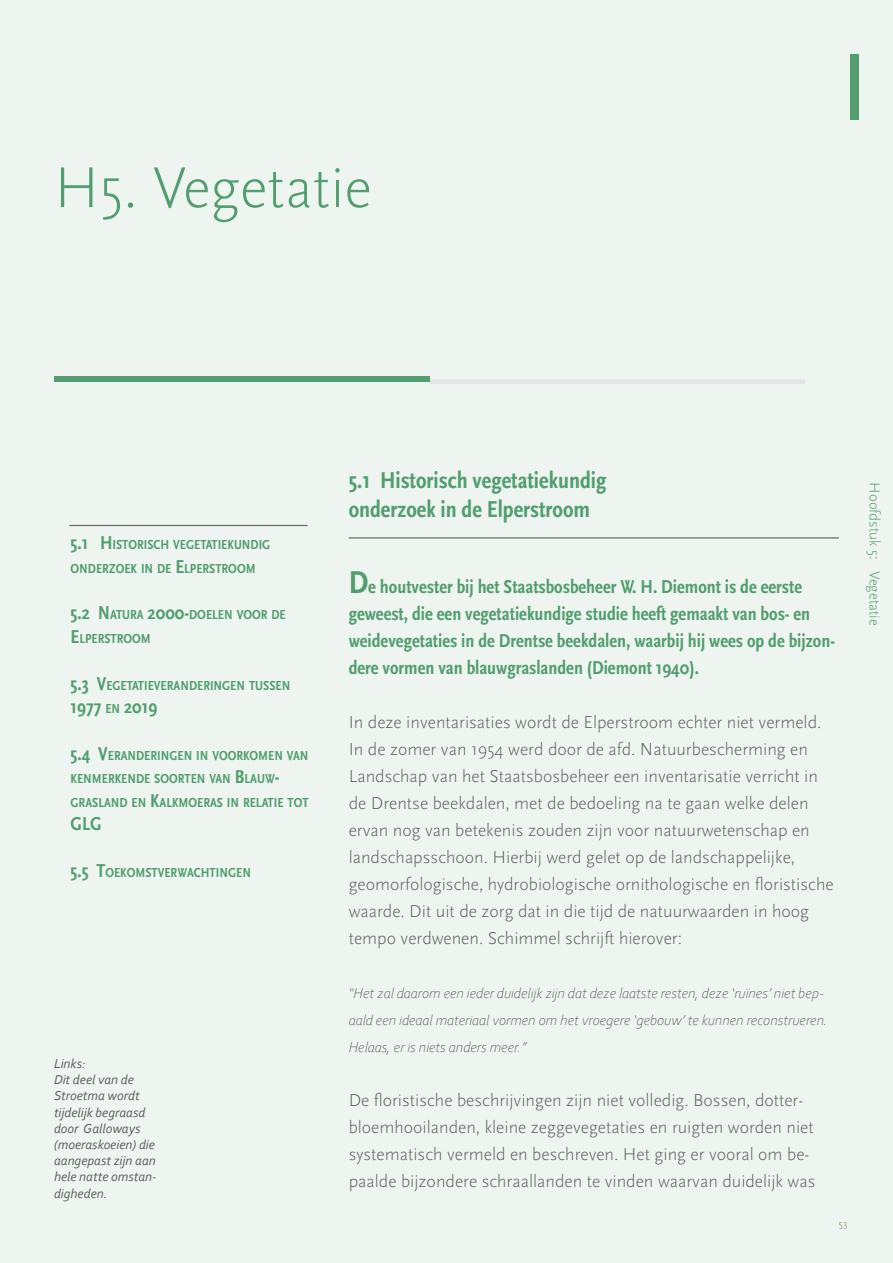
<style>
.page{position:relative;width:893px;height:1263px;background:#eef5f0}
.page>*{position:absolute;margin:0;border:0;box-sizing:border-box;transform-origin:0 0}
.t1{font:300 60px "Scala Sans";color:#539e70}
.t2{font:700 condensed 24px/28.8px "Scala Sans";color:#539e70}
.t3{font:700 condensed 19.5px/27px "Scala Sans";color:#539e70}
.t4{font:700 condensed 19.5px "Scala Sans";color:#539e70}
.t5{font:300 18px/27px "Scala Sans";color:#5f5f62}
.t6{font:italic 300 15px/27px "Corbel";color:#5f5f62}
.t7{font:300 15px "Scala Sans";color:#539e70}
.t8{font:700 condensed 13.65px/23.4px "Scala Sans";color:#539e70}
.t9{font:italic 13.5px/16.2px "Corbel";color:#5f5f62}
.t10{font:300 10.5px "Scala Sans";color:#788649}
.s1{font-size:19.5px}
.s2{font-size:13.65px}
.s3{font-size:33px}
</style>
<div class="page">
<hr style="left:349px;top:537px;width:490px;height:2px;background:#6c6d70">
<hr style="left:429px;top:380px;width:375px;height:4px;background:#e4e5e7">
<div style="left:54px;top:376px;width:375px;height:6px;background:#539e70"></div>
<hr style="left:69px;top:525px;width:239px;height:1px;background:#6c6d70">
<div style="left:850px;top:54px;width:8px;height:65px;background:#539e70"></div>
<h1 class="t1" style="left:54px;top:155px;width:319px">H5. Vegetatie</h1>
<p class="t8" style="left:71px;top:533px;width:201px"><span class="s1">5.1</span> <span class="s1">H</span> ISTORISCH VEGETATIEKUNDIG<br>ONDERZOEK IN DE <span class="s1">E</span>LPERSTROOM</p>
<p class="t8" style="left:71px;top:604px;width:217px"><span class="s1">5.2 N</span> ATURA <span class="s1">2000-</span>DOELEN VOOR DE<br><span class="s1">E</span>LPERSTROOM</p>
<p class="t8" style="left:71px;top:674px;width:221px"><span class="s1">5.3 V</span>EGETATIEVERANDERINGEN TUSSEN</p>
<p class="t4" style="left:71px;top:696px;width:88px">1977 <span class="s2">EN</span> 2019</p>
<p class="t8" style="left:71px;top:744px;width:239px"><span class="s1">5.4 V</span>ERANDERINGEN IN VOORKOMEN VAN<br>KENMERKENDE SOORTEN VAN <span class="s1">B</span>LAUW<span class="s1">-<br></span>GRASLAND EN <span class="s1">K</span>ALKMOERAS IN RELATIE TOT</p>
<p class="t4" style="left:71px;top:813px;width:11px">GLG</p>
<p class="t8" style="left:71px;top:861px;width:182px"><span class="s1">5.5 T</span>OEKOMSTVERWACHTINGEN</p>
<p class="t9" style="left:54px;top:1055px;width:104px">Links:<br>Dit deel van de<br>Stroetma wordt tijdelijk begraasd door Galloways (moeraskoeien) die aangepast zijn aan hele natte omstan&shy;digheden.</p>
<h2 class="t2" style="left:349px;top:467px;width:259px">5.1 Historisch vegetatiekundig onderzoek in de Elperstroom</h2>
<p class="t3" style="left:349px;top:573px;width:488px"><span class="s3">D</span>e houtvester bij het Staatsbosbeheer W. H. Diemont is de eerste geweest, die een vegetatiekundige studie heeft gemaakt van bos- en weidevegetaties in de Drentse beekdalen, waarbij hij wees op de bijzon&shy;dere vormen van blauwgraslanden (Diemont 1940).</p>
<p class="t5" style="left:349px;top:708px;width:486px">In deze inventarisaties wordt de Elperstroom echter niet vermeld.<br>In de zomer van 1954 werd door de afd. Natuurbescherming en Landschap van het Staatsbosbeheer een inventarisatie verricht in de Drentse beekdalen, met de bedoeling na te gaan welke delen ervan nog van betekenis zouden zijn voor natuurwetenschap en landschapsschoon. Hierbij werd gelet op de landschappelijke, geomorfologische, hydrobiologische ornithologische en floristische waarde. Dit uit de zorg dat in die tijd de natuurwaarden in hoog tempo verdwenen. Schimmel schrijft hierover:</p>
<p class="t6" style="left:349px;top:978px;width:480px">“Het zal daarom een ieder duidelijk zijn dat deze laatste resten, deze ‘ruïnes’ niet bep&shy;aald een ideaal materiaal vormen om het vroegere ‘gebouw’ te kunnen reconstrueren.<br>Helaas, er is niets anders meer.”</p>
<p class="t5" style="left:349px;top:1086px;width:468px">De floristische beschrijvingen zijn niet volledig. Bossen, dotter&shy;bloemhooilanden, kleine zeggevegetaties en ruigten worden niet systematisch vermeld en beschreven. Het ging er vooral om be&shy;paalde bijzondere schraallanden te vinden waarvan duidelijk was</p>
<p class="t10" style="left:839px;top:1218px;width:10px">53</p>
<p class="t7" style="left:883px;top:482px;width:145px;rotate:90deg">Hoofdstuk 5: Vegetatie</p>
</div>
